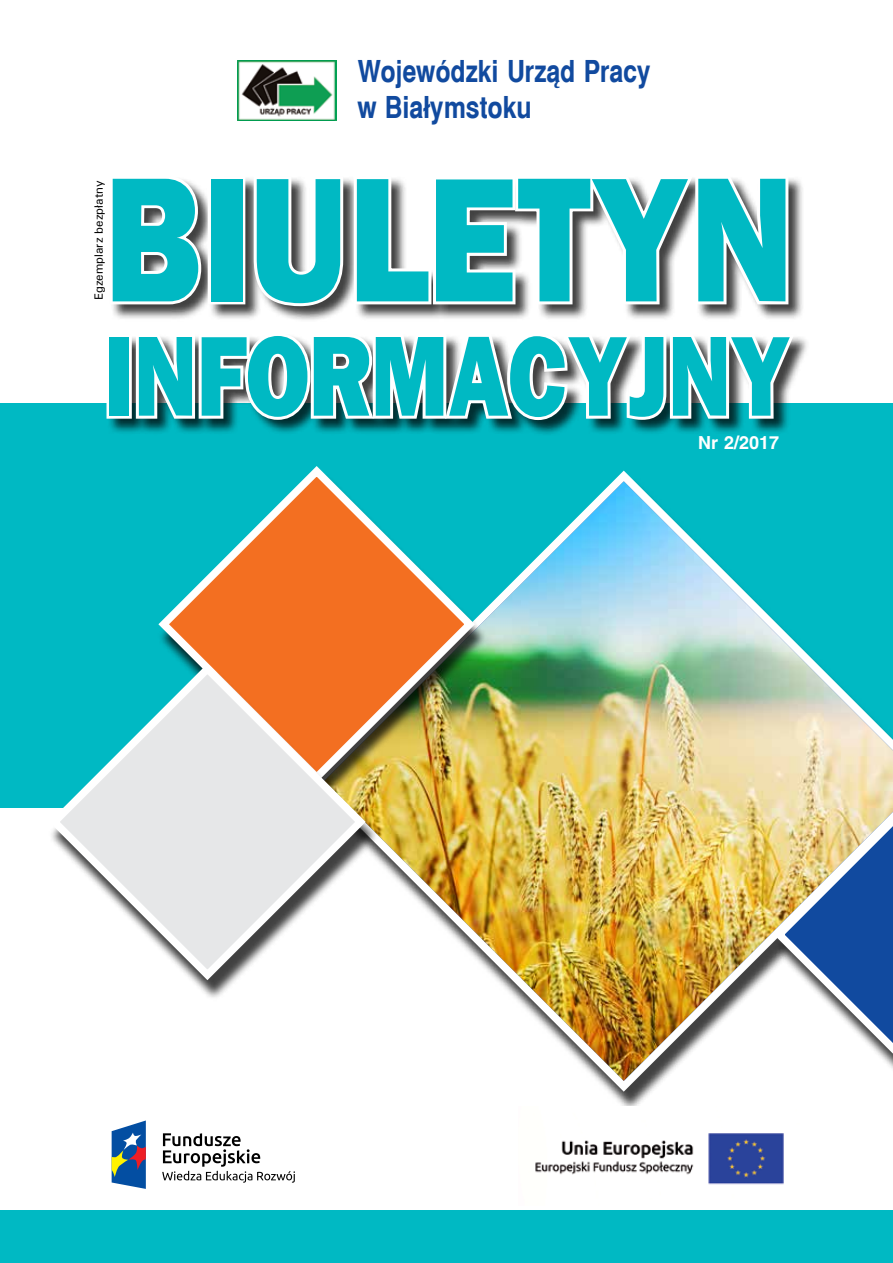
<style>
.page{position:relative;width:893px;height:1263px;background:#fff}
.page>*{position:absolute;margin:0;border:0;box-sizing:border-box;transform-origin:0 0}
.t1{font:800 178.2px "Frankfurt Gothic";color:#00b9c3;scale:.83 1}
.t2{font:800 114.3px "Frankfurt Gothic";color:#00b9c3;scale:.79 1}
.t3{font:700 30px/36px "Switzerland Narrow";color:#114a9f}
.t4{font:700 18px "Switzerland";color:#fff}
.t5{font:500 12px "Univers";color:#000}
</style>
<div class="page">
<div style="left:0;top:403px;width:893px;height:405px;background:#00b9c3"></div>
<img style="left:379px;top:470px;width:514px;height:627px">
<div style="left:0;top:1210px;width:893px;height:53px;background:#00b9c3"></div>
<div style="left:107px;top:333px;width:703px;height:103px;background:#000;opacity:.75"></div>
<svg style="left:107px;top:178px;width:692px;height:245px"></svg>
<svg style="left:769px;top:771px;width:124px;height:326px"></svg>
<div style="left:157px;top:472px;width:331px;height:331px;background:#000;opacity:.75"></div>
<svg style="left:157px;top:466px;width:323px;height:322px"></svg>
<div style="left:48px;top:670px;width:331px;height:331px;background:#000;opacity:.75"></div>
<svg style="left:48px;top:658px;width:323px;height:327px"></svg>
<img style="left:238px;top:60px;width:99px;height:60px">
<img style="left:535px;top:1133px;width:249px;height:52px">
<svg style="left:112px;top:1120px;width:34px;height:69px"></svg>
<svg style="left:162px;top:1133px;width:133px;height:50px"></svg>
<p class="t3" style="left:358px;top:54px;width:295px">Wojewódzki Urząd Pracy w Białymstoku</p>
<h1 class="t1" style="left:105px;top:133px;width:831px">BIULETYN</h1>
<h2 class="t2" style="left:105px;top:308px;width:870px">INFORMACYJNY</h2>
<p class="t5" style="left:91px;top:300px;width:121px;rotate:-90deg">Egzemplarz bezpłatny</p>
<p class="t4" style="left:698px;top:432px;width:83px">Nr 2/2017</p>
</div>
